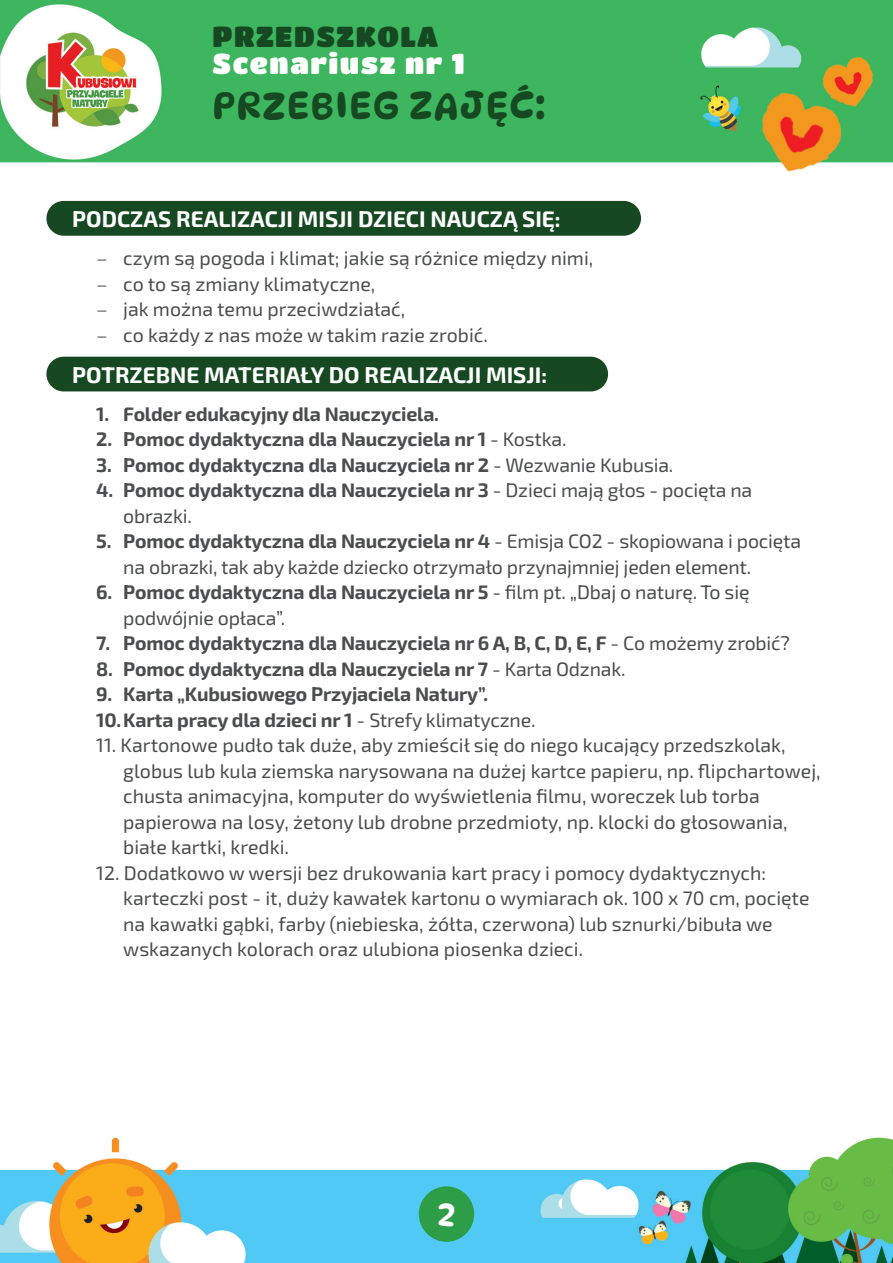
<style>
.page{position:relative;width:893px;height:1263px;background:#fff}
.page>*{position:absolute;margin:0;border:0;box-sizing:border-box;transform-origin:0 0}
.t1{font:500 37.5px "Dyna Puff";letter-spacing:.05em;color:#164821}
.t2{font:33px "Dyna Puff";color:#fff}
.t3{font:28.5px "Titan One";letter-spacing:.05em;color:#fff}
.t4{font:28.5px "Titan One";letter-spacing:.05em;color:#164821}
.t5{font:700 22.5px "Exo 2";color:#fff}
.t6{font:19.5px/25.5px "Exo 2";color:#4b4c4d}
.t7{font:700 19.5px/25.5px "Exo 2";letter-spacing:-.01em;color:#4b4c4d}
.s1{font-weight:300}
.s2{font-weight:400}
.s3{font-weight:700}
</style>
<div class="page">
<img style="left:0;top:0;width:893px;height:1263px">
<div style="left:419px;top:1186px;width:55px;height:56px;background:#2d9e47;border-radius:50%"></div>
<div style="left:46px;top:201px;width:595px;height:35px;background:#164821;border-radius:17px"></div>
<div style="left:46px;top:357px;width:562px;height:34px;background:#164821;border-radius:17px"></div>
<p class="t4" style="left:213px;top:20px;width:227px">PRZEDSZKOLA</p>
<p class="t3" style="left:213px;top:47px;width:254px">Scenariusz nr 1</p>
<p class="t1" style="left:213px;top:82px;width:334px">PRZEBIEG ZAJĘĆ:</p>
<p class="t5" style="left:72px;top:203px;width:490px">PODCZAS REALIZACJI MISJI DZIECI NAUCZĄ SIĘ:</p>
<p class="t6" style="left:96px;top:245px;width:498px"><span class="s1">–</span> czym są pogoda i klimat; jakie są różnice między nimi,</p>
<p class="t6" style="left:96px;top:270px;width:281px"><span class="s1">–</span> co to są zmiany klimatyczne,</p>
<p class="t6" style="left:96px;top:296px;width:310px"><span class="s1">–</span> jak można temu przeciwdziałać,</p>
<p class="t6" style="left:96px;top:321px;width:393px"><span class="s1">–</span> co każdy z nas może w takim razie zrobić.</p>
<p class="t5" style="left:72px;top:359px;width:476px">POTRZEBNE MATERIAŁY DO REALIZACJI MISJI:</p>
<p class="t7" style="left:96px;top:400px;width:344px">1. Folder edukacyjny dla Nauczyciela.</p>
<p class="t7" style="left:96px;top:426px;width:472px">2. Pomoc dydaktyczna dla Nauczyciela nr 1 <span class="s2">- Kostka.</span></p>
<p class="t7" style="left:96px;top:451px;width:579px">3. Pomoc dydaktyczna dla Nauczyciela nr 2 <span class="s2">- Wezwanie Kubusia.</span></p>
<p class="t7" style="left:123px;top:477px;width:630px;text-indent:-27px">4. Pomoc dydaktyczna dla Nauczyciela nr 3 <span class="s2">- Dzieci mają głos - pocięta na obrazki.</span></p>
<p class="t6" style="left:123px;top:528px;width:679px;text-indent:-27px"><span class="s3">5. Pomoc dydaktyczna dla Nauczyciela nr 4</span> - Emisja CO2 - skopiowana i pocięta na obrazki, tak aby każde dziecko otrzymało przynajmniej jeden element.</p>
<p class="t6" style="left:123px;top:579px;width:628px;text-indent:-27px"><span class="s3">6. Pomoc dydaktyczna dla Nauczyciela nr 5</span> - film pt. „Dbaj o naturę. To się podwójnie opłaca”.</p>
<p class="t7" style="left:96px;top:630px;width:695px">7. Pomoc dydaktyczna dla Nauczyciela nr 6 A, B, C, D, E, F <span class="s2">- Co możemy zrobić?</span></p>
<p class="t7" style="left:96px;top:655px;width:531px">8. Pomoc dydaktyczna dla Nauczyciela nr 7 <span class="s2">- Karta Odznak.</span></p>
<p class="t7" style="left:96px;top:681px;width:393px">9. Karta „Kubusiowego Przyjaciela Natury”.</p>
<p class="t7" style="left:96px;top:706px;width:441px">10.Karta pracy dla dzieci nr 1 <span class="s2">- Strefy klimatyczne.</span></p>
<p class="t6" style="left:123px;top:732px;width:699px;text-indent:-27px">11. Kartonowe pudło tak duże, aby zmieścił się do niego kucający przedszkolak, globus lub kula ziemska narysowana na dużej kartce papieru, np. flipchartowej, chusta animacyjna, komputer do wyświetlenia filmu, woreczek lub torba papierowa na losy, żetony lub drobne przedmioty, np. klocki do głosowania, białe kartki, kredki.</p>
<p class="t6" style="left:123px;top:859px;width:688px;text-indent:-27px">12. Dodatkowo w wersji bez drukowania kart pracy i pomocy dydaktycznych: karteczki post - it, duży kawałek kartonu o wymiarach ok. 100 x 70 cm, pocięte na kawałki gąbki, farby (niebieska, żółta, czerwona) lub sznurki/bibuła we wskazanych kolorach oraz ulubiona piosenka dzieci.</p>
<p class="t2" style="left:438px;top:1193px;width:19px">2</p>
</div>
